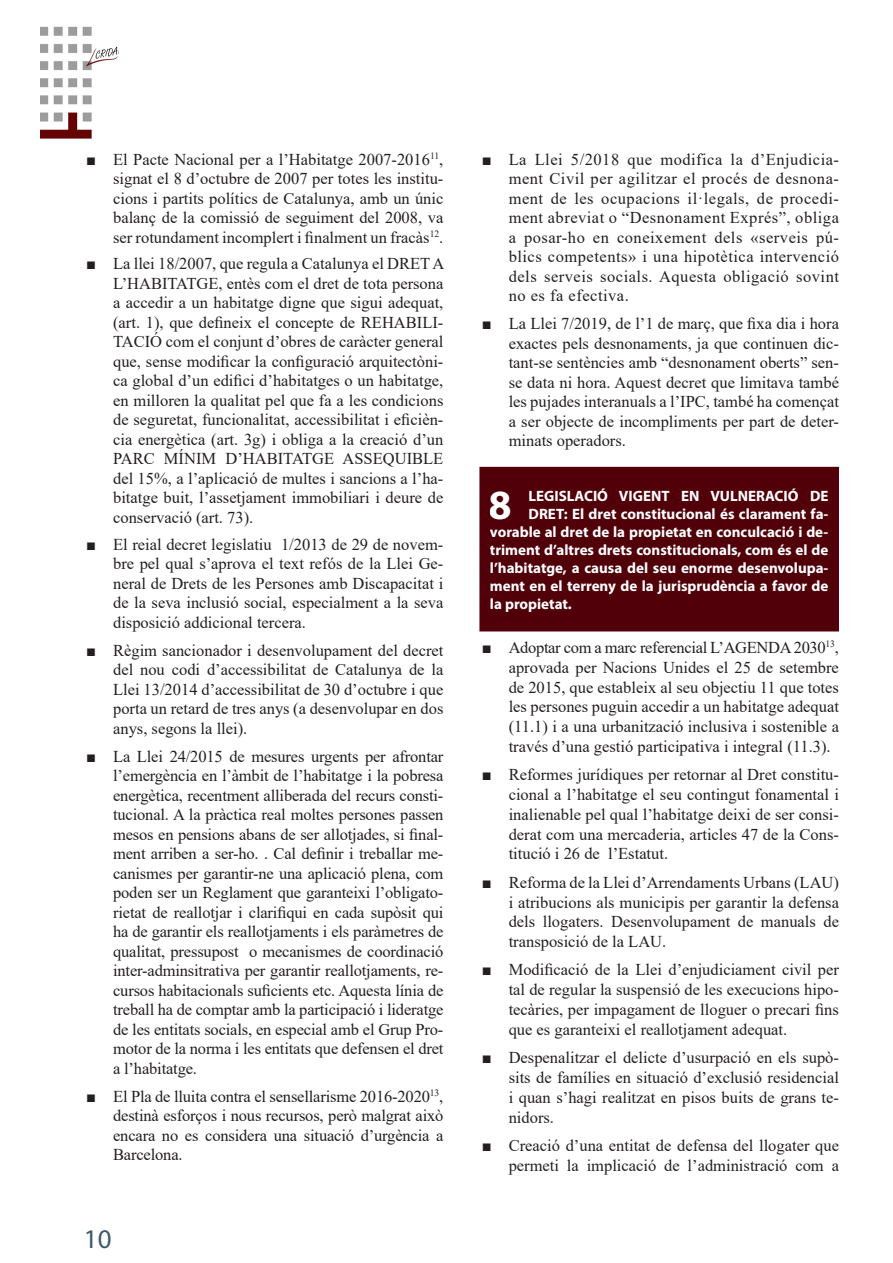
<style>
.page{position:relative;width:893px;height:1263px;background:#fff}
.page>*{position:absolute;margin:0;border:0;box-sizing:border-box;transform-origin:0 0}
.subtitol_2{font:700 41.7px "Myriad Pro";color:#fff}
.t1{font:27px "Myriad Pro";color:#405968}
.t2{font:16.5px/19.5px "Times New Roman";color:#231f20;text-align:justify}
.subtitol_2-2{font:700 15px "Myriad Pro";color:#fff}
</style>
<div class="page">
<img style="left:40px;top:26px;width:78px;height:113px">
<div style="left:485px;top:472px;width:349px;height:154px;background:#51000a"></div>
<div style="left:479px;top:467px;width:360px;height:164px;border:10px solid #51000a"></div>
<p class="t2" style="left:113px;top:149px;width:332px;text-indent:-27px">■ El Pacte Nacional per a l’Habitatge 2007-2016<sup>11</sup>, signat el 8 d’octubre de 2007 per totes les institu&shy;cions i partits polítics de Catalunya, amb un únic balanç de la comissió de seguiment del 2008, va ser rotundament incomplert i finalment un fracàs<sup>12</sup>.</p>
<p class="t2" style="left:113px;top:253px;width:333px;text-indent:-27px">■ La llei 18/2007, que regula a Catalunya el DRET A L’HABITATGE, entès com el dret de tota persona a accedir a un habitatge digne que sigui adequat, (art. 1), que defineix el concepte de REHABILI-TACIÓ com el conjunt d’obres de caràcter general que, sense modificar la configuració arquitectòni&shy;ca global d’un edifici d’habitatges o un habitatge, en milloren la qualitat pel que fa a les condicions de seguretat, funcionalitat, accessibilitat i eficièn&shy;cia energètica (art. 3g) i obliga a la creació d’un PARC MÍNIM D’HABITATGE ASSEQUIBLE del 15%, a l’aplicació de multes i sancions a l’ha&shy;bitatge buit, l’assetjament immobiliari i deure de conservació (art. 73).</p>
<p class="t2" style="left:113px;top:534px;width:332px;text-indent:-27px">■ El reial decret legislatiu 1/2013 de 29 de novem&shy;bre pel qual s’aprova el text refós de la Llei Ge&shy;neral de Drets de les Persones amb Discapacitat i de la seva inclusió social, especialment a la seva disposició addicional tercera.</p>
<p class="t2" style="left:113px;top:640px;width:332px;text-indent:-27px">■ Règim sancionador i desenvolupament del decret del nou codi d’accessibilitat de Catalunya de la Llei 13/2014 d’accessibilitat de 30 d’octubre i que porta un retard de tres anys (a desenvolupar en dos anys, segons la llei).</p>
<p class="t2" style="left:113px;top:746px;width:332px;text-indent:-27px">■ La Llei 24/2015 de mesures urgents per afrontar l’emergència en l’àmbit de l’habitatge i la pobresa energètica, recentment alliberada del recurs consti&shy;tucional. A la pràctica real moltes persones passen mesos en pensions abans de ser allotjades, si final&shy;ment arriben a ser-ho. . Cal definir i treballar me&shy;canismes per garantir-ne una aplicació plena, com poden ser un Reglament que garanteixi l’obligato&shy;rietat de reallotjar i clarifiqui en cada supòsit qui ha de garantir els reallotjaments i els paràmetres de qualitat, pressupost o mecanismes de coordinació inter-adminsitrativa per garantir reallotjaments, re&shy;cursos habitacionals suficients etc. Aquesta línia de treball ha de comptar amb la participació i lideratge de les entitats socials, en especial amb el Grup Pro&shy;motor de la norma i les entitats que defensen el dret a l’habitatge.</p>
<p class="t2" style="left:113px;top:1086px;width:332px;text-indent:-27px">■ El Pla de lluita contra el sensellarisme 2016-2020<sup>13</sup>, destinà esforços i nous recursos, però malgrat això encara no es considera una situació d’urgència a Barcelona.</p>
<p class="t1" style="left:84px;top:1222px;width:29px">10</p>
<p class="t2" style="left:509px;top:149px;width:332px;text-indent:-27px">■ La Llei 5/2018 que modifica la d’Enjudicia&shy;ment Civil per agilitzar el procés de desnona&shy;ment de les ocupacions il·legals, de procedi&shy;ment abreviat o “Desnonament Exprés”, obliga a posar-ho en coneixement dels «serveis pú&shy;blics competents» i una hipotètica intervenció dels serveis socials. Aquesta obligació sovint no es fa efectiva.</p>
<p class="t2" style="left:509px;top:313px;width:332px;text-indent:-27px">■ La Llei 7/2019, de l’1 de març, que fixa dia i hora exactes pels desnonaments, ja que continuen dic&shy;tant-se sentències amb “desnonament oberts” sen&shy;se data ni hora. Aquest decret que limitava també les pujades interanuals a l’IPC, també ha començat a ser objecte de incompliments per part de deter&shy;minats operadors.</p>
<p class="subtitol_2" style="left:489px;top:477px;width:25px">8</p>
<p class="subtitol_2-2" style="left:529px;top:486px;width:301px">LEGISLACIÓ VIGENT EN VULNERACIÓ DE</p>
<p class="subtitol_2-2" style="left:529px;top:504px;width:301px">DRET: El dret constitucional és clarament fa-</p>
<p class="subtitol_2-2" style="left:490px;top:522px;width:340px">vorable al dret de la propietat en conculcació i de-</p>
<p class="subtitol_2-2" style="left:490px;top:540px;width:340px">triment d’altres drets constitucionals, com és el de</p>
<p class="subtitol_2-2" style="left:490px;top:558px;width:340px">l’habitatge, a causa del seu enorme desenvolupa-</p>
<p class="subtitol_2-2" style="left:490px;top:576px;width:340px">ment en el terreny de la jurisprudència a favor de</p>
<p class="subtitol_2-2" style="left:490px;top:594px;width:83px">la propietat.</p>
<p class="t2" style="left:509px;top:637px;width:332px;text-indent:-27px">■ Adoptar com a marc referencial L’AGENDA 2030<sup>13</sup>, aprovada per Nacions Unides el 25 de setembre de 2015, que estableix al seu objectiu 11 que totes les persones puguin accedir a un habitatge adequat (11.1) i a una urbanització inclusiva i sostenible a través d’una gestió participativa i integral (11.3).</p>
<p class="t2" style="left:509px;top:764px;width:332px;text-indent:-27px">■ Reformes jurídiques per retornar al Dret constitu&shy;cional a l’habitatge el seu contingut fonamental i inalienable pel qual l’habitatge deixi de ser consi&shy;derat com una mercaderia, articles 47 de la Cons&shy;titució i 26 de l’Estatut.</p>
<p class="t2" style="left:509px;top:872px;width:332px;text-indent:-27px">■ Reforma de la Llei d’Arrendaments Urbans (LAU) i atribucions als municipis per garantir la defensa dels llogaters. Desenvolupament de manuals de transposició de la LAU.</p>
<p class="t2" style="left:509px;top:959px;width:332px;text-indent:-27px">■ Modificació de la Llei d’enjudiciament civil per tal de regular la suspensió de les execucions hipo&shy;tecàries, per impagament de lloguer o precari fins que es garanteixi el reallotjament adequat.</p>
<p class="t2" style="left:509px;top:1047px;width:332px;text-indent:-27px">■ Despenalitzar el delicte d’usurpació en els supò&shy;sits de famílies en situació d’exclusió residencial i quan s’hagi realitzat en pisos buits de grans te&shy;nidors.</p>
<p class="t2" style="left:482px;top:1135px;width:359px;text-align:right">■ Creació d’una entitat de defensa del llogater que permeti la implicació de l’administració com a</p>
</div>
